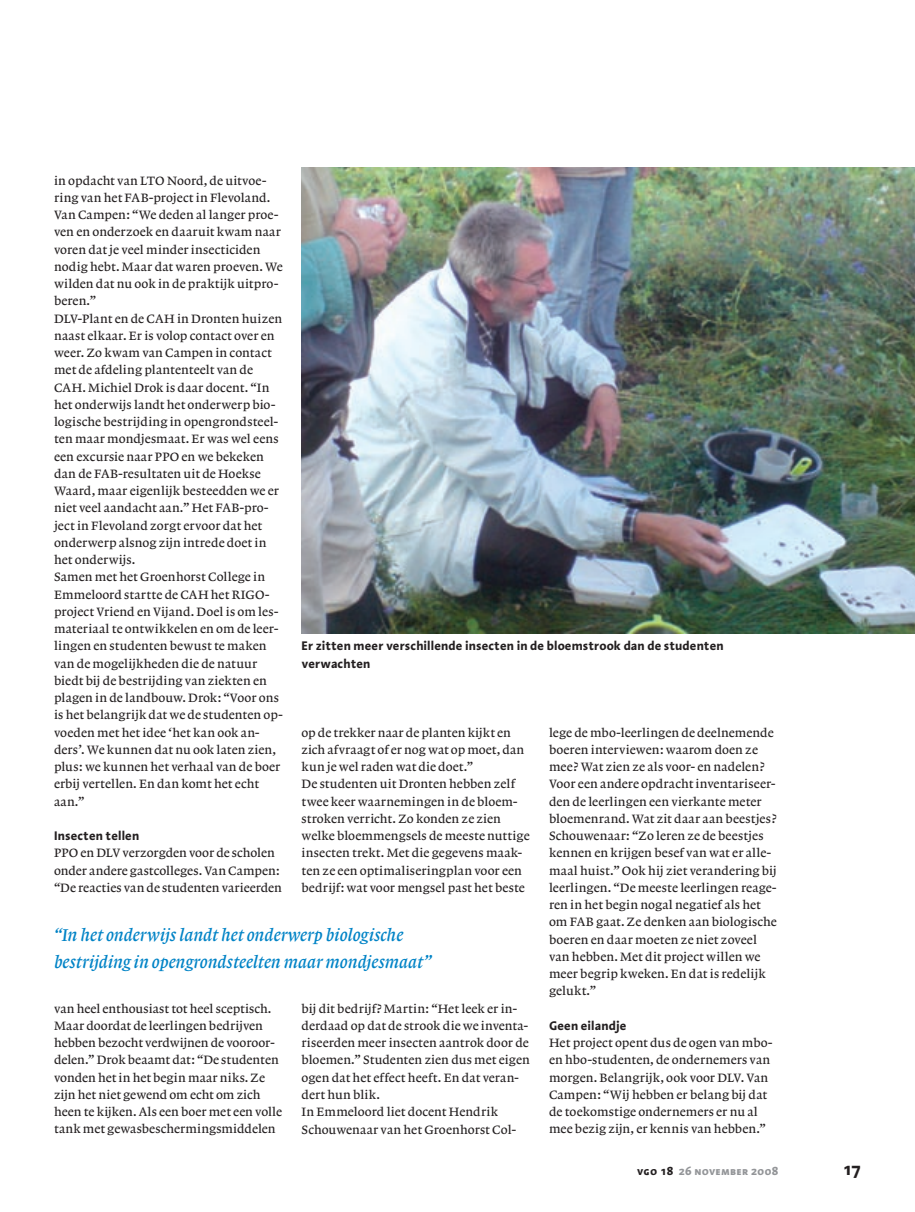
<style>
.page{position:relative;width:915px;height:1212px;background:#fff}
.page>*{position:absolute;margin:0;border:0;box-sizing:border-box;transform-origin:0 0}
.t1{font:18px/27px "Lexicon No 1 Italic B Txt";color:#0083c6}
.t2{font:700 18px "Linotype Aroma";color:#231f20}
.t3{font:500 12.75px/17.2px "Lexicon No 1 Roman A";letter-spacing:.005em;color:#231f20}
.t4{font:700 12.75px/17.2px "Linotype Aroma";letter-spacing:.01em;color:#231f20}
.t5{font:700 12px "Linotype Aroma SC";letter-spacing:.025em;color:#939598}
.s1{color:#231f20}
</style>
<div class="page">
<img style="left:301px;top:167px;width:613px;height:466px">
<p class="t3" style="left:54px;top:172px;width:230px">in opdacht van LTO Noord, de uitvoe&shy;ring van het FAB-project in Flevoland.<br>Van Campen: “We deden al langer proe&shy;ven en onderzoek en daaruit kwam naar voren dat je veel minder insecticiden nodig hebt. Maar dat waren proeven. We wilden dat nu ook in de praktijk uitpro&shy;beren.”<br>DLV-Plant en de CAH in Dronten huizen naast elkaar. Er is volop contact over en weer. Zo kwam van Campen in contact met de afdeling plantenteelt van de CAH. Michiel Drok is daar docent. “In het onderwijs landt het onderwerp bio&shy;logische bestrijding in opengrondsteel&shy;ten maar mondjesmaat. Er was wel eens een excursie naar PPO en we bekeken dan de FAB-resultaten uit de Hoekse Waard, maar eigenlijk besteedden we er niet veel aandacht aan.” Het FAB-pro&shy;ject in Flevoland zorgt ervoor dat het onderwerp alsnog zijn intrede doet in het onderwijs.<br>Samen met het Groenhorst College in Emmeloord startte de CAH het RIGO&shy;project Vriend en Vijand. Doel is om les&shy;materiaal te ontwikkelen en om de leer&shy;lingen en studenten bewust te maken van de mogelijkheden die de natuur biedt bij de bestrijding van ziekten en plagen in de landbouw. Drok: “Voor ons is het belangrijk dat we de studenten op&shy;voeden met het idee ‘het kan ook an&shy;ders’. We kunnen dat nu ook laten zien, plus: we kunnen het verhaal van de boer erbij vertellen. En dan komt het echt aan.”</p>
<p class="t4" style="left:54px;top:827px;width:87px">Insecten tellen</p>
<p class="t3" style="left:54px;top:844px;width:229px">PPO en DLV verzorgden voor de scholen onder andere gastcolleges. Van Campen: “De reacties van de studenten varieerden</p>
<p class="t4" style="left:301px;top:637px;width:423px">Er zitten meer verschillende insecten in de bloemstrook dan de studenten verwachten</p>
<p class="t3" style="left:549px;top:724px;width:229px">lege de mbo-leerlingen de deelnemende boeren interviewen: waarom doen ze mee? Wat zien ze als voor- en nadelen?<br>Voor een andere opdracht inventariseer&shy;den de leerlingen een vierkante meter bloemenrand. Wat zit daar aan beestjes?<br>Schouwenaar: “Zo leren ze de beestjes kennen en krijgen besef van wat er alle&shy;maal huist.” Ook hij ziet verandering bij leerlingen. “De meeste leerlingen reage&shy;ren in het begin nogal negatief als het om FAB gaat. Ze denken aan biologische boeren en daar moeten ze niet zoveel van hebben. Met dit project willen we meer begrip kweken. En dat is redelijk gelukt.”</p>
<p class="t4" style="left:549px;top:1016px;width:79px">Geen eilandje</p>
<p class="t3" style="left:549px;top:1034px;width:225px">Het project opent dus de ogen van mbo&shy;en hbo-studenten, de ondernemers van morgen. Belangrijk, ook voor DLV. Van Campen: “Wij hebben er belang bij dat de toekomstige ondernemers er nu al mee bezig zijn, er kennis van hebben.”</p>
<p class="t3" style="left:301px;top:724px;width:229px">op de trekker naar de planten kijkt en zich afvraagt of er nog wat op moet, dan kun je wel raden wat die doet.”<br>De studenten uit Dronten hebben zelf twee keer waarnemingen in de bloem&shy;stroken verricht. Zo konden ze zien welke bloemmengsels de meeste nuttige insecten trekt. Met die gegevens maak&shy;ten ze een optimaliseringplan voor een bedrijf: wat voor mengsel past het beste</p>
<h1 class="t1" style="left:54px;top:921px;width:379px">“In het onderwijs landt het onderwerp biologische bestrijding in opengrondsteelten maar mondjesmaat”</h1>
<p class="t3" style="left:301px;top:1000px;width:230px">bij dit bedrijf? Martin: “Het leek er in&shy;derdaad op dat de strook die we inventa&shy;riseerden meer insecten aantrok door de bloemen.” Studenten zien dus met eigen ogen dat het effect heeft. En dat veran&shy;dert hun blik.<br>In Emmeloord liet docent Hendrik Schouwenaar van het Groenhorst Col-</p>
<p class="t3" style="left:54px;top:1000px;width:229px">van heel enthousiast tot heel sceptisch.<br>Maar doordat de leerlingen bedrijven hebben bezocht verdwijnen de vooroor&shy;delen.” Drok beaamt dat: “De studenten vonden het in het begin maar niks. Ze zijn het niet gewend om echt om zich heen te kijken. Als een boer met een volle tank met gewasbeschermingsmiddelen</p>
<p class="t5" style="left:637px;top:1163px;width:143px"><span class="s1">vgo 18</span> 26 november 2008</p>
<h1 class="t2" style="left:842px;top:1156px;width:20px">17</h1>
</div>
